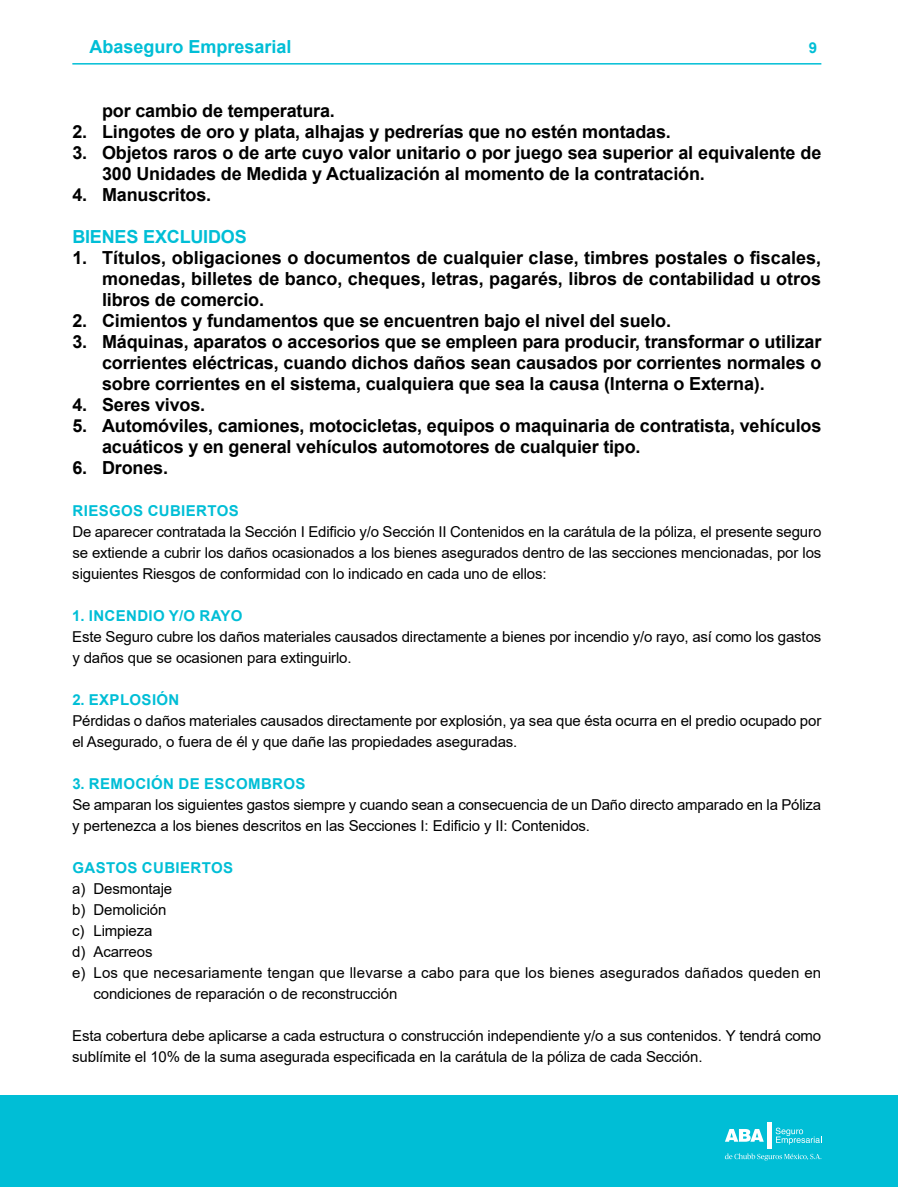
<style>
.page{position:relative;width:898px;height:1187px;background:#fff}
.page>*{position:absolute;margin:0;border:0;box-sizing:border-box;transform-origin:0 0}
.t1{font:700 18px/21px "Arial";letter-spacing:-.01em;color:#000}
.t2{font:700 18px "Arial";color:#00bed6}
.t3{font:15px/21px "Arial";letter-spacing:-.01em;color:#000}
.t4{font:15px "Arial";letter-spacing:.01em;color:#000}
.t5{font:700 15px "Arial";letter-spacing:.025em;color:#00bed6}
</style>
<div class="page">
<hr style="left:72px;top:63px;width:749px;height:2px;background:#00bed6">
<div style="left:0;top:1095px;width:897px;height:91px;background:#00bed6"></div>
<svg style="left:775px;top:1127px;width:45px;height:17px"></svg>
<svg style="left:725px;top:1129px;width:38px;height:12px"></svg>
<hr style="left:767px;top:1121px;width:4px;height:27px;background:#fff">
<svg style="left:724px;top:1153px;width:97px;height:7px"></svg>
<p class="t2" style="left:89px;top:34px;width:204px">Abaseguro Empresarial</p>
<p class="t5" style="left:808px;top:38px;width:10px">9</p>
<p class="t1" style="left:102px;top:100px;width:234px">por cambio de temperatura.</p>
<p class="t1" style="left:72px;top:121px;width:600px">2. Lingotes de oro y plata, alhajas y pedrerías que no estén montadas.</p>
<p class="t1" style="left:102px;top:142px;width:720px;text-indent:-30px">3. Objetos raros o de arte cuyo valor unitario o por juego sea superior al equivalente de<br>300 Unidades de Medida y Actualización al momento de la contratación.</p>
<p class="t1" style="left:72px;top:184px;width:140px">4. Manuscritos.</p>
<p class="t2" style="left:72px;top:224px;width:176px">BIENES EXCLUIDOS</p>
<p class="t1" style="left:102px;top:247px;width:720px;text-align:justify;text-indent:-30px">1. Títulos, obligaciones o documentos de cualquier clase, timbres postales o fiscales, monedas, billetes de banco, cheques, letras, pagarés, libros de contabilidad u otros libros de comercio.</p>
<p class="t1" style="left:72px;top:310px;width:600px">2. Cimientos y fundamentos que se encuentren bajo el nivel del suelo.</p>
<p class="t1" style="left:102px;top:331px;width:720px;text-align:justify;text-indent:-30px">3. Máquinas, aparatos o accesorios que se empleen para producir, transformar o utilizar corrientes eléctricas, cuando dichos daños sean causados por corrientes normales o sobre corrientes en el sistema, cualquiera que sea la causa (Interna o Externa).</p>
<p class="t1" style="left:72px;top:394px;width:134px">4. Seres vivos.</p>
<p class="t1" style="left:102px;top:415px;width:720px;text-indent:-30px">5. Automóviles, camiones, motocicletas, equipos o maquinaria de contratista, vehículos acuáticos y en general vehículos automotores de cualquier tipo.</p>
<p class="t1" style="left:72px;top:457px;width:97px">6. Drones.</p>
<p class="t5" style="left:73px;top:500px;width:168px">RIESGOS CUBIERTOS</p>
<p class="t3" style="left:72px;top:521px;width:750px;text-align:justify">De aparecer contratada la Sección I Edificio y/o Sección II Contenidos en la carátula de la póliza, el presente seguro se extiende a cubrir los daños ocasionados a los bienes asegurados dentro de las secciones mencionadas, por los siguientes Riesgos de conformidad con lo indicado en cada uno de ellos:</p>
<p class="t5" style="left:72px;top:605px;width:172px">1. INCENDIO Y/O RAYO</p>
<p class="t3" style="left:72px;top:626px;width:750px">Este Seguro cubre los daños materiales causados directamente a bienes por incendio y/o rayo, así como los gastos y daños que se ocasionen para extinguirlo.</p>
<p class="t5" style="left:72px;top:689px;width:109px">2. EXPLOSIÓN</p>
<p class="t3" style="left:72px;top:710px;width:750px">Pérdidas o daños materiales causados directamente por explosión, ya sea que ésta ocurra en el predio ocupado por el Asegurado, o fuera de él y que dañe las propiedades aseguradas.</p>
<p class="t5" style="left:72px;top:773px;width:234px">3. REMOCIÓN DE ESCOMBROS</p>
<p class="t3" style="left:72px;top:794px;width:750px">Se amparan los siguientes gastos siempre y cuando sean a consecuencia de un Daño directo amparado en la Póliza y pertenezca a los bienes descritos en las Secciones I: Edificio y II: Contenidos.</p>
<p class="t5" style="left:72px;top:857px;width:162px">GASTOS CUBIERTOS</p>
<p class="t3" style="left:72px;top:878px;width:101px">a) Desmontaje</p>
<p class="t3" style="left:72px;top:899px;width:96px">b) Demolición</p>
<p class="t3" style="left:72px;top:920px;width:82px">c) Limpieza</p>
<p class="t3" style="left:72px;top:941px;width:82px">d) Acarreos</p>
<p class="t4" style="left:72px;top:962px;width:750px">e) Los que necesariamente tengan que llevarse a cabo para que los bienes asegurados dañados queden en</p>
<p class="t3" style="left:93px;top:983px;width:305px">condiciones de reparación o de reconstrucción</p>
<p class="t3" style="left:72px;top:1025px;width:750px">Esta cobertura debe aplicarse a cada estructura o construcción independiente y/o a sus contenidos. Y tendrá como sublímite el 10% de la suma asegurada especificada en la carátula de la póliza de cada Sección.</p>
</div>
